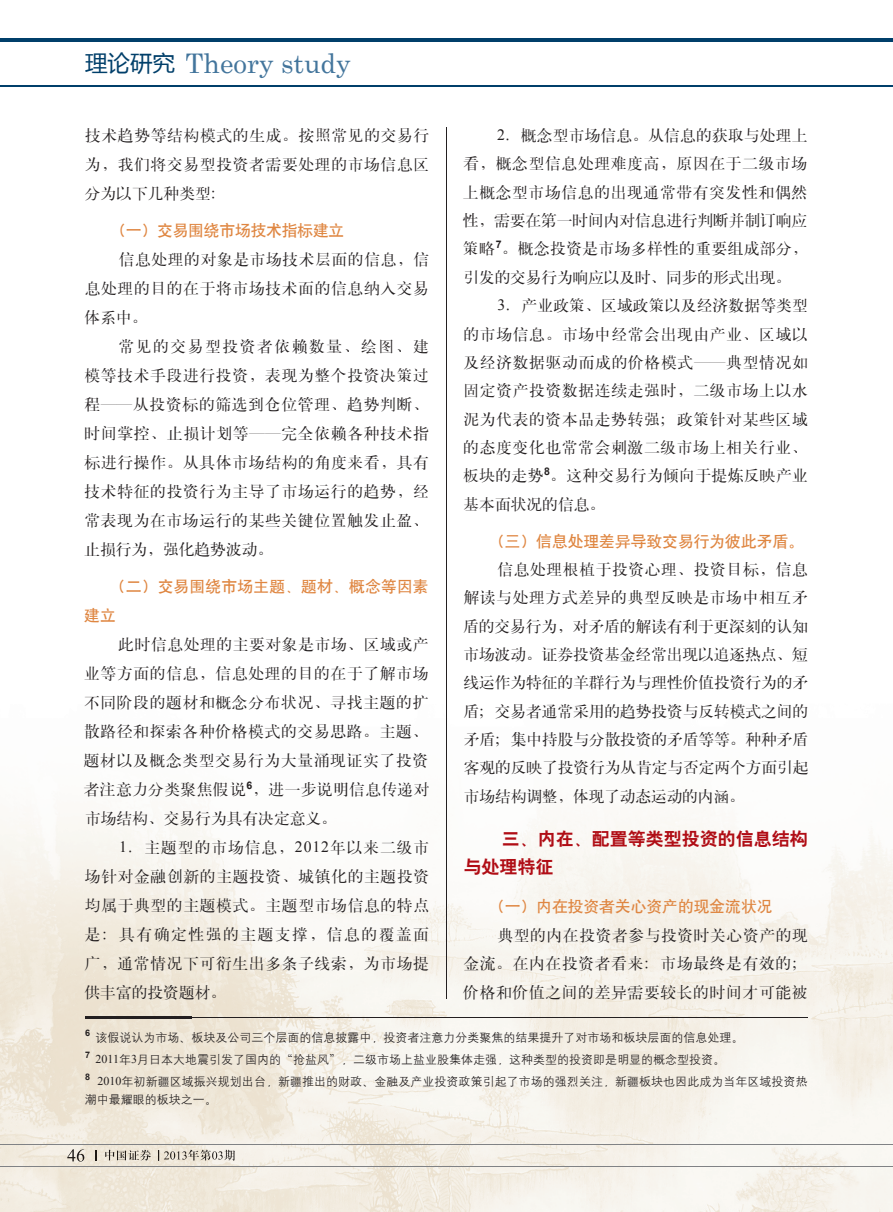
<style>
.page{position:relative;width:893px;height:1212px;background:#fff}
.page>*{position:absolute;margin:0;border:0;box-sizing:border-box;transform-origin:0 0}
.t1{font:27px "Century";color:#43759c}
.t2{font:18px/28.3px "H Yb 2 gj";color:#b00d15}
.t3{font:15.75px/29px "H Ya 1 gj";letter-spacing:.04em;color:#231f20;text-align:justify}
.t4{font:15.75px/29px "H Yb 1 gj";color:#df8641}
.t5{font:12px/22.2px "H Yg 2 gj";color:#231f20}
.s1{font-family:"Microsoft Ya Hei";font-size:22.5px;color:#003f6a}
.s2{font-family:"Times New Roman"}
.s3{font-family:"H Ya 1 gj"}
</style>
<div class="page">
<img style="left:0;top:809px;width:893px;height:403px">
<hr style="left:0;top:86px;width:893px;height:1px;background:#003f6a">
<hr style="left:0;top:38px;width:893px;height:3px;background:#003f6a">
<img style="left:67px;top:1149px;width:17px;height:12px">
<img style="left:105px;top:1150px;width:46px;height:10px">
<img style="left:164px;top:1151px;width:23px;height:8px">
<img style="left:188px;top:1149px;width:23px;height:11px">
<svg style="left:212px;top:1150px;width:23px;height:10px"></svg>
<svg style="left:152px;top:1150px;width:9px;height:11px"></svg>
<hr style="left:0;top:1144px;width:893px;height:1px;background:#808285">
<hr style="left:0;top:1166px;width:893px;height:1px;background:#808285">
<hr style="left:85px;top:1017px;width:723px;height:1px;background:#231f20">
<hr style="left:85px;top:1016px;width:106px;height:2px;background:#231f20">
<hr style="left:446px;top:128px;width:1px;height:871px;background:#231f20">
<h1 class="t1" style="left:85px;top:41px;width:267px"><span class="s1">理论研究</span> Theory study</h1>
<p class="t3" style="left:463px;top:121px;width:347px;line-height:28.3px;text-indent:34px"><span class="s2">2</span>．概念型市场信息。从信息的获取与处理上看，概念型信息处理难度高，原因在于二级市场上概念型市场信息的出现通常带有突发性和偶然性，需要在第一时间内对信息进行判断并制订响应策略<sup>7</sup>。概念投资是市场多样性的重要组成部分，引发的交易行为响应以及时、同步的形式出现。</p>
<p class="t3" style="left:463px;top:291px;width:346px;line-height:28.3px;text-indent:34px"><span class="s2">3</span>．产业政策、区域政策以及经济数据等类型的市场信息。市场中经常会出现由产业、区域以及经济数据驱动而成的价格模式——典型情况如固定资产投资数据连续走强时，二级市场上以水泥为代表的资本品走势转强；政策针对某些区域的态度变化也常常会刺激二级市场上相关行业、板块的走势<sup>8</sup>。这种交易行为倾向于提炼反映产业基本面状况的信息。</p>
<p class="t4" style="left:489px;top:526px;width:316px">（三）信息处理差异导致交易行为彼此矛盾。</p>
<p class="t3" style="left:463px;top:555px;width:347px;line-height:28.3px;text-indent:34px">信息处理根植于投资心理、投资目标，信息解读与处理方式差异的典型反映是市场中相互矛盾的交易行为，对矛盾的解读有利于更深刻的认知市场波动。证券投资基金经常出现以追逐热点、短线运作为特征的羊群行为与理性价值投资行为的矛盾；交易者通常采用的趋势投资与反转模式之间的矛盾；集中持股与分散投资的矛盾等等。种种矛盾客观的反映了投资行为从肯定与否定两个方面引起市场结构调整，体现了动态运动的内涵。</p>
<p class="t2" style="left:463px;top:824px;width:346px;text-indent:38px">三、内在、配置等类型投资的信息结构与处理特征</p>
<p class="t4" style="left:489px;top:892px;width:285px">（一）内在投资者关心资产的现金流状况</p>
<p class="t3" style="left:463px;top:920px;width:346px;line-height:28.5px;text-indent:34px">典型的内在投资者参与投资时关心资产的现金流。在内在投资者看来：市场最终是有效的；价格和价值之间的差异需要较长的时间才可能被</p>
<p class="t5" style="left:85px;top:1026px;width:724px"><sup>6</sup> 该假说认为市场、板块及公司三个层面的信息披露中，投资者注意力分类聚焦的结果提升了对市场和板块层面的信息处理。<br><sup>7</sup> <span class="s2">2011</span>年<span class="s2">3</span>月日本大地震引发了国内的<span class="s3">“</span>抢盐风<span class="s3">”</span>，二级市场上盐业股集体走强，这种类型的投资即是明显的概念型投资。<br><sup>8</sup> <span class="s2">2010</span>年初新疆区域振兴规划出台，新疆推出的财政、金融及产业投资政策引起了市场的强烈关注，新疆板块也因此成为当年区域投资热</p>
<p class="t5" style="left:85px;top:1088px;width:134px">潮中最耀眼的板块之一。</p>
<p class="t3" style="left:85px;top:121px;width:346px">技术趋势等结构模式的生成。按照常见的交易行为，我们将交易型投资者需要处理的市场信息区分为以下几种类型：</p>
<p class="t4" style="left:110px;top:216px;width:236px">（一）交易围绕市场技术指标建立</p>
<p class="t3" style="left:85px;top:245px;width:346px;text-indent:34px">信息处理的对象是市场技术层面的信息，信息处理的目的在于将市场技术面的信息纳入交易体系中。</p>
<p class="t3" style="left:84px;top:332px;width:346px;text-indent:34px">常见的交易型投资者依赖数量、绘图、建模等技术手段进行投资，表现为整个投资决策过程——从投资标的筛选到仓位管理、趋势判断、时间掌控、止损计划等——完全依赖各种技术指标进行操作。从具体市场结构的角度来看，具有技术特征的投资行为主导了市场运行的趋势，经常表现为在市场运行的某些关键位置触发止盈、止损行为，强化趋势波动。</p>
<p class="t4" style="left:84px;top:572px;width:346px;text-indent:26px">（二）交易围绕市场主题、题材、概念等因素建立</p>
<p class="t3" style="left:84px;top:630px;width:347px;text-indent:35px">此时信息处理的主要对象是市场、区域或产业等方面的信息，信息处理的目的在于了解市场不同阶段的题材和概念分布状况、寻找主题的扩散路径和探索各种价格模式的交易思路。主题、题材以及概念类型交易行为大量涌现证实了投资者注意力分类聚焦假说<sup>6</sup>，进一步说明信息传递对市场结构、交易行为具有决定意义。</p>
<p class="t3" style="left:85px;top:833px;width:346px;text-indent:35px"><span class="s2">1</span>．主题型的市场信息，<span class="s2">2012</span>年以来二级市场针对金融创新的主题投资、城镇化的主题投资均属于典型的主题模式。主题型市场信息的特点是：具有确定性强的主题支撑，信息的覆盖面广，通常情况下可衍生出多条子线索，为市场提供丰富的投资题材。</p>
</div>
